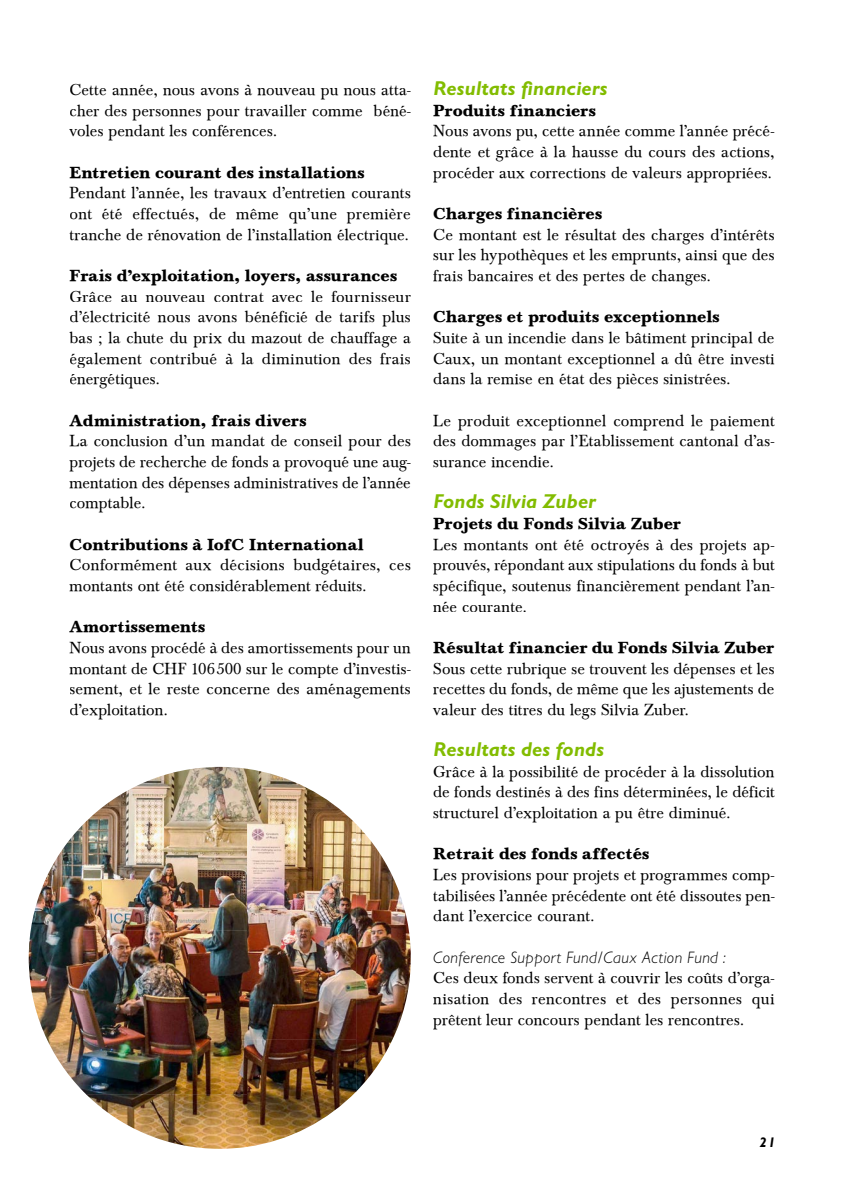
<style>
.page{position:relative;width:844px;height:1191px;background:#fff}
.page>*{position:absolute;margin:0;border:0;box-sizing:border-box;transform-origin:0 0}
.t1{font:italic 700 20.12px "Gill Sans";letter-spacing:.01em;color:#82bc00}
.t2{font:16.62px/20.7px "Baskerville";letter-spacing:.015em;color:#000;text-align:justify}
.t3{font:700 16.62px "Baskerville";letter-spacing:-.005em;color:#000}
.t4{font:italic 300 16.62px "Gill Sans";letter-spacing:.02em;color:#000}
.t5{font:italic 700 14px "Gill Sans";color:#000}
</style>
<div class="page">
<img style="left:83px;top:767px;width:164px;height:327px">
<img style="left:247px;top:769px;width:109px;height:377px">
<img style="left:29px;top:824px;width:54px;height:267px">
<img style="left:356px;top:824px;width:54px;height:267px">
<img style="left:86px;top:1094px;width:161px;height:54px">
<p class="t2" style="left:69px;top:80px;width:343px">Cette année, nous avons à nouveau pu nous atta&shy;cher des personnes pour travailler comme béné&shy;voles pendant les conférences.</p>
<p class="t3" style="left:69px;top:162px;width:296px">Entretien courant des installations</p>
<p class="t2" style="left:69px;top:183px;width:343px">Pendant l’année, les travaux d’entretien courants ont été effectués, de même qu’une première tranche de rénovation de l’installation électrique.</p>
<p class="t3" style="left:69px;top:265px;width:329px">Frais d’exploitation, loyers, assurances</p>
<p class="t2" style="left:69px;top:286px;width:343px">Grâce au nouveau contrat avec le fournisseur d’électricité nous avons bénéficié de tarifs plus bas ; la chute du prix du mazout de chauffage a également contribué à la diminution des frais énergétiques.</p>
<p class="t3" style="left:69px;top:410px;width:238px">Administration, frais divers</p>
<p class="t2" style="left:69px;top:431px;width:343px">La conclusion d’un mandat de conseil pour des projets de recherche de fonds a provoqué une aug&shy;mentation des dépenses administratives de l’année comptable.</p>
<p class="t3" style="left:69px;top:534px;width:296px">Contributions à IofC International</p>
<p class="t2" style="left:69px;top:555px;width:343px">Conformément aux décisions budgétaires, ces montants ont été considérablement réduits.</p>
<p class="t3" style="left:69px;top:617px;width:137px">Amortissements</p>
<p class="t2" style="left:69px;top:637px;width:343px">Nous avons procédé à des amortissements pour un montant de CHF 106 500 sur le compte d’investis&shy;sement, et le reste concerne des aménagements d’exploitation.</p>
<p class="t1" style="left:433px;top:77px;width:175px">Resultats financiers</p>
<p class="t3" style="left:433px;top:100px;width:164px">Produits financiers</p>
<p class="t2" style="left:433px;top:121px;width:343px">Nous avons pu, cette année comme l’année précé&shy;dente et grâce à la hausse du cours des actions, procéder aux corrections de valeurs appropriées.</p>
<p class="t3" style="left:433px;top:204px;width:170px">Charges financières</p>
<p class="t2" style="left:433px;top:224px;width:343px">Ce montant est le résultat des charges d’intérêts sur les hypothèques et les emprunts, ainsi que des frais bancaires et des pertes de changes.</p>
<p class="t3" style="left:433px;top:307px;width:288px">Charges et produits exceptionnels</p>
<p class="t2" style="left:433px;top:328px;width:343px">Suite à un incendie dans le bâtiment principal de Caux, un montant exceptionnel a dû être investi dans la remise en état des pièces sinistrées.</p>
<p class="t2" style="left:433px;top:410px;width:343px">Le produit exceptionnel comprend le paiement des dommages par l’Etablissement cantonal d’as&shy;surance incendie.</p>
<p class="t1" style="left:433px;top:490px;width:164px">Fonds Silvia Zuber</p>
<p class="t3" style="left:433px;top:513px;width:249px">Projets du Fonds Silvia Zuber</p>
<p class="t2" style="left:433px;top:534px;width:343px">Les montants ont été octroyés à des projets ap&shy;prouvés, répondant aux stipulations du fonds à but spécifique, soutenus financièrement pendant l’an&shy;née courante.</p>
<p class="t3" style="left:433px;top:637px;width:343px">Résultat financier du Fonds Silvia Zuber</p>
<p class="t2" style="left:433px;top:658px;width:343px">Sous cette rubrique se trouvent les dépenses et les recettes du fonds, de même que les ajustements de valeur des titres du legs Silvia Zuber.</p>
<p class="t1" style="left:433px;top:737px;width:172px">Resultats des fonds</p>
<p class="t2" style="left:433px;top:761px;width:343px">Grâce à la possibilité de procéder à la dissolution de fonds destinés à des fins déterminées, le déficit structurel d’exploitation a pu être diminué.</p>
<p class="t3" style="left:433px;top:844px;width:217px">Retrait des fonds affectés</p>
<p class="t2" style="left:433px;top:864px;width:343px">Les provisions pour projets et programmes comp&shy;tabilisées l’année précédente ont été dissoutes pen&shy;dant l’exercice courant.</p>
<p class="t4" style="left:433px;top:947px;width:294px">Conference Support Fund/Caux Action Fund :</p>
<p class="t2" style="left:433px;top:968px;width:343px">Ces deux fonds servent à couvrir les coûts d’orga&shy;nisation des rencontres et des personnes qui prêtent leur concours pendant les rencontres.</p>
<p class="t5" style="left:759px;top:1134px;width:17px">21</p>
</div>
